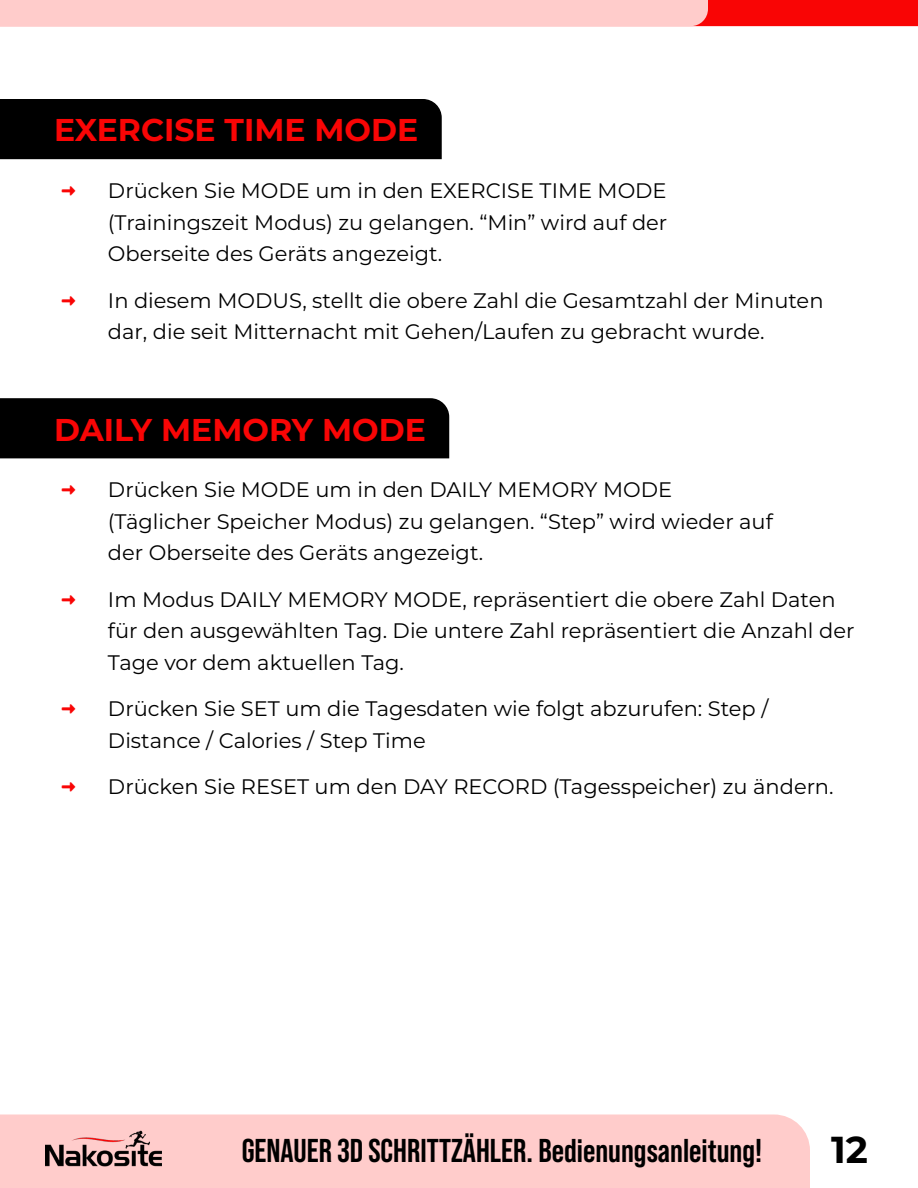
<style>
.page{position:relative;width:918px;height:1188px;background:#fff}
.page>*{position:absolute;margin:0;border:0;box-sizing:border-box;transform-origin:0 0}
.t1{font:700 37.5px "Montserrat";color:#000}
.t2{font:700 33px "Bebas Neue Pro";color:#000}
.t3{font:700 31.5px "Montserrat";color:#f90505}
.t4{font:21px/31.5px "Montserrat";color:#000}
</style>
<div class="page">
<div style="left:0;top:1114px;width:810px;height:74px;background:#ffcccb"></div>
<img style="left:46px;top:1130px;width:115px;height:36px">
<svg style="left:0;top:0;width:918px;height:26px;background:#fd9d9d"></svg>
<div style="left:0;top:99px;width:442px;height:61px;background:#000"></div>
<div style="left:0;top:398px;width:450px;height:61px;background:#000"></div>
<h3 class="t3" style="left:54px;top:107px;width:366px">EXERCISE TIME MODE</h3>
<p class="t4" style="left:108px;top:174px;width:561px;text-align:justify">Drücken Sie MODE um in den EXERCISE TIME MODE (Trainingszeit Modus) zu gelangen. “Min” wird auf der Oberseite des Geräts angezeigt.</p>
<p class="t4" style="left:108px;top:284px;width:717px">In diesem MODUS, stellt die obere Zahl die Gesamtzahl der Minuten dar, die seit Mitternacht mit Gehen/Laufen zu gebracht wurde.</p>
<h3 class="t3" style="left:54px;top:407px;width:373px">DAILY MEMORY MODE</h3>
<p class="t4" style="left:108px;top:473px;width:666px">Drücken Sie MODE um in den DAILY MEMORY MODE (Täglicher Speicher Modus) zu gelangen. “Step” wird wieder auf der Oberseite des Geräts angezeigt.</p>
<p class="t4" style="left:108px;top:583px;width:748px">Im Modus DAILY MEMORY MODE, repräsentiert die obere Zahl Daten für den ausgewählten Tag. Die untere Zahl repräsentiert die Anzahl der<br>Tage vor dem aktuellen Tag.</p>
<p class="t4" style="left:108px;top:692px;width:662px">Drücken Sie SET um die Tagesdaten wie folgt abzurufen: Step /<br>Distance / Calories / Step Time</p>
<p class="t4" style="left:108px;top:770px;width:727px">Drücken Sie RESET um den DAY RECORD (Tagesspeicher) zu ändern.</p>
<h2 class="t2" style="left:242px;top:1131px;width:522px">GENAUER 3D SCHRITTZÄHLER. Bedienungsanleitung!</h2>
<h1 class="t1" style="left:831px;top:1123px;width:38px">12</h1>
</div>
